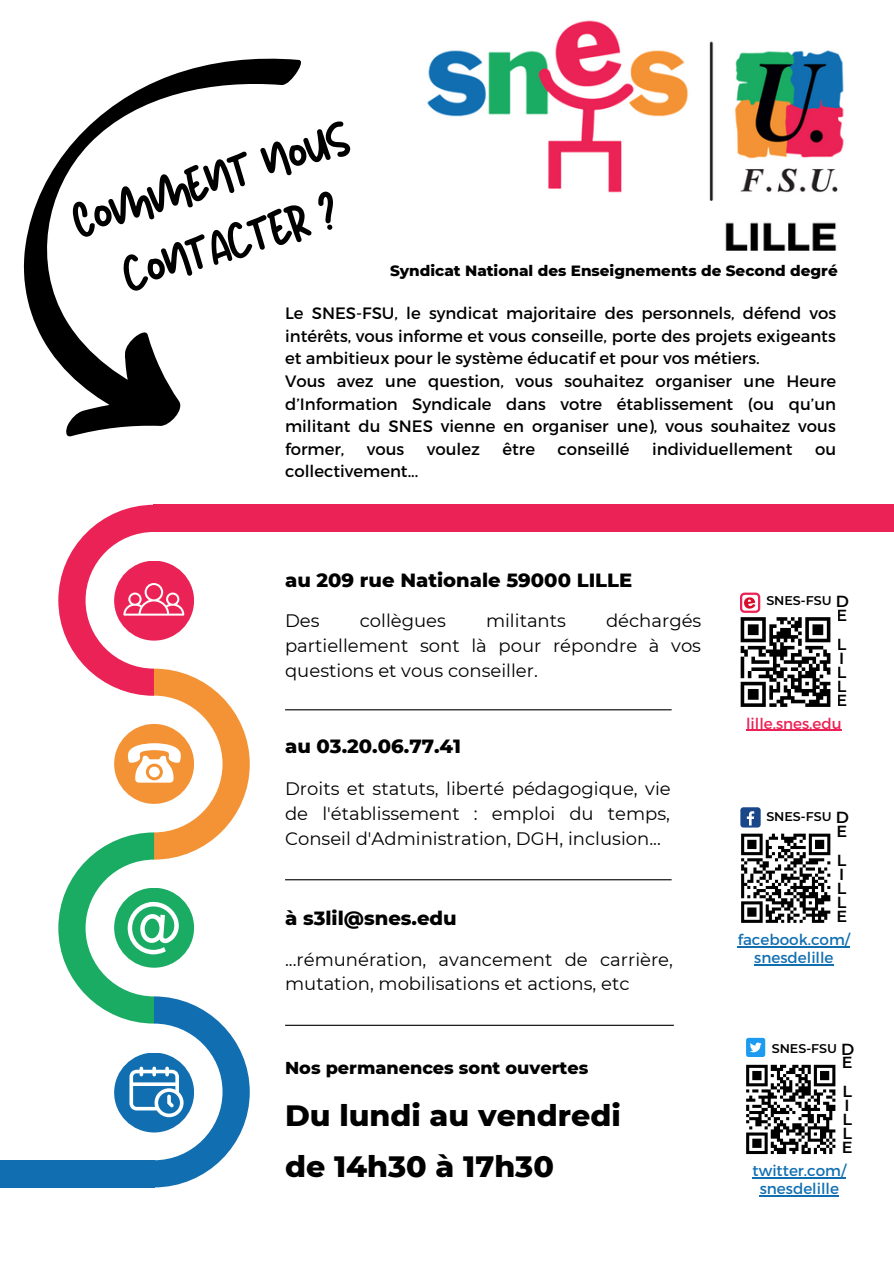
<style>
.page{position:relative;width:894px;height:1264px;background:#fff}
.page>*{position:absolute;margin:0;border:0;box-sizing:border-box;transform-origin:0 0}
.t1{font:48px/66.4px "New Sun Yandi Designs";color:#000;text-align:center}
.t2{font:800 30px "Montserrat";color:#000}
.t3{font:800 19.5px "Montserrat";color:#000}
.t4{font:18px/24.8px "Montserrat";color:#000;text-align:justify}
.t5{font:800 17.55px "Montserrat";color:#000}
.t6{font:16.5px/22.5px "Montserrat";color:#000;text-align:justify}
.t7{font:600 16.05px "Montserrat";color:#000}
.t8{font:15.15px "Montserrat";color:#116fb1}
.t9{font:800 15.15px "Montserrat";color:#000}
.t10{font:15.15px "Montserrat";color:#eb2255}
.t11{font:600 12.6px "Montserrat";color:#000}
</style>
<div class="page">
<div style="left:153px;top:505px;width:740px;height:27px;background:#eb2255"></div>
<hr style="left:285px;top:1024px;width:388px;height:1px;background:#000">
<hr style="left:285px;top:879px;width:386px;height:1px;background:#000">
<hr style="left:285px;top:709px;width:386px;height:1px;background:#000">
<svg style="left:58px;top:505px;width:192px;height:682px"></svg>
<img style="left:427px;top:20px;width:417px;height:231px">
<svg style="left:23px;top:58px;width:278px;height:379px"></svg>
<svg style="left:740px;top:592px;width:90px;height:115px"></svg>
<svg style="left:741px;top:833px;width:90px;height:90px"></svg>
<div style="left:740px;top:807px;width:20px;height:20px;background:#1a4789;border-radius:3px"></div>
<svg style="left:746px;top:811px;width:8px;height:14px"></svg>
<svg style="left:746px;top:1064px;width:90px;height:91px"></svg>
<div style="left:745px;top:1037px;width:20px;height:19px;background:#1d9bf0;border-radius:2px"></div>
<svg style="left:750px;top:1042px;width:11px;height:10px"></svg>
<div style="left:0;top:1160px;width:155px;height:27px;background:#116fb1"></div>
<hr style="left:745px;top:729px;width:96px;height:2px;background:#eb2255">
<hr style="left:737px;top:946px;width:112px;height:1px;background:#116fb1">
<hr style="left:754px;top:964px;width:79px;height:1px;background:#116fb1">
<hr style="left:752px;top:1177px;width:93px;height:1px;background:#116fb1">
<hr style="left:759px;top:1195px;width:79px;height:1px;background:#116fb1">
<p class="t1" style="left:66px;top:192px;width:287px;rotate:-17deg">Comment nous contacter ?</p>
<p class="t6" style="left:285px;top:301px;width:552px">Le SNES-FSU, le syndicat majoritaire des personnels, défend vos intérêts, vous informe et vous conseille, porte des projets exigeants et ambitieux pour le système éducatif et pour vos métiers.</p>
<p class="t6" style="left:285px;top:369px;width:552px">Vous avez une question, vous souhaitez organiser une Heure d’Information Syndicale dans votre établissement (ou qu’un militant du SNES vienne en organiser une), vous souhaitez vous former,</p>
<p class="t9" style="left:390px;top:261px;width:449px">Syndicat National des Enseignements de Second degré</p>
<p class="t6" style="left:367px;top:436px;width:39px">vous</p>
<p class="t6" style="left:427px;top:436px;width:55px">voulez</p>
<p class="t6" style="left:502px;top:436px;width:34px">être</p>
<p class="t6" style="left:557px;top:436px;width:74px">conseillé</p>
<p class="t6" style="left:652px;top:436px;width:142px">individuellement</p>
<p class="t6" style="left:814px;top:436px;width:23px">ou</p>
<p class="t6" style="left:285px;top:459px;width:135px">collectivement...</p>
<p class="t3" style="left:285px;top:568px;width:348px">au 209 rue Nationale 59000 LILLE</p>
<p class="t4" style="left:285px;top:608px;width:417px;text-indent:321px">déchargés partiellement sont là pour répondre à vos questions et vous conseiller.</p>
<p class="t4" style="left:285px;top:608px;width:36px">Des</p>
<p class="t4" style="left:359px;top:608px;width:88px">collègues</p>
<p class="t4" style="left:486px;top:608px;width:81px">militants</p>
<p class="t3" style="left:285px;top:734px;width:177px">au 03.20.06.77.41</p>
<p class="t4" style="left:285px;top:776px;width:387px">Droits et statuts, liberté pédagogique, vie de l'établissement : emploi du temps, Conseil d'Administration, DGH, inclusion...</p>
<p class="t3" style="left:285px;top:906px;width:173px">à s3lil@snes.edu</p>
<p class="t4" style="left:285px;top:946px;width:389px">...rémunération, avancement de carrière, mutation, mobilisations et actions, etc</p>
<p class="t5" style="left:285px;top:1057px;width:304px">Nos permanences sont ouvertes</p>
<p class="t2" style="left:285px;top:1096px;width:337px">Du lundi au vendredi</p>
<p class="t2" style="left:285px;top:1147px;width:270px">de 14h30 à 17h30</p>
<p class="t11" style="left:766px;top:593px;width:67px">SNES-FSU</p>
<p class="t7" style="left:835px;top:591px;width:15px">D</p>
<p class="t7" style="left:836px;top:605px;width:12px">E</p>
<p class="t7" style="left:836px;top:634px;width:11px">L</p>
<p class="t7" style="left:839px;top:648px;width:7px">I</p>
<p class="t7" style="left:836px;top:662px;width:11px">L</p>
<p class="t7" style="left:836px;top:676px;width:11px">L</p>
<p class="t7" style="left:836px;top:690px;width:12px">E</p>
<p class="t10" style="left:745px;top:713px;width:97px">lille.snes.edu</p>
<p class="t11" style="left:766px;top:809px;width:67px">SNES-FSU</p>
<p class="t7" style="left:835px;top:807px;width:15px">D</p>
<p class="t7" style="left:836px;top:821px;width:12px">E</p>
<p class="t7" style="left:836px;top:850px;width:11px">L</p>
<p class="t7" style="left:839px;top:864px;width:7px">I</p>
<p class="t7" style="left:836px;top:878px;width:11px">L</p>
<p class="t7" style="left:836px;top:892px;width:11px">L</p>
<p class="t7" style="left:836px;top:906px;width:12px">E</p>
<p class="t8" style="left:737px;top:929px;width:114px">facebook.com/</p>
<p class="t8" style="left:754px;top:947px;width:81px">snesdelille</p>
<p class="t7" style="left:840px;top:1038px;width:15px">D</p>
<p class="t7" style="left:841px;top:1052px;width:12px">E</p>
<p class="t7" style="left:842px;top:1081px;width:11px">L</p>
<p class="t7" style="left:844px;top:1095px;width:7px">I</p>
<p class="t7" style="left:842px;top:1109px;width:11px">L</p>
<p class="t7" style="left:842px;top:1123px;width:11px">L</p>
<p class="t7" style="left:841px;top:1137px;width:12px">E</p>
<p class="t11" style="left:771px;top:1040px;width:67px">SNES-FSU</p>
<p class="t8" style="left:752px;top:1160px;width:95px">twitter.com/</p>
<p class="t8" style="left:759px;top:1178px;width:81px">snesdelille</p>
</div>
